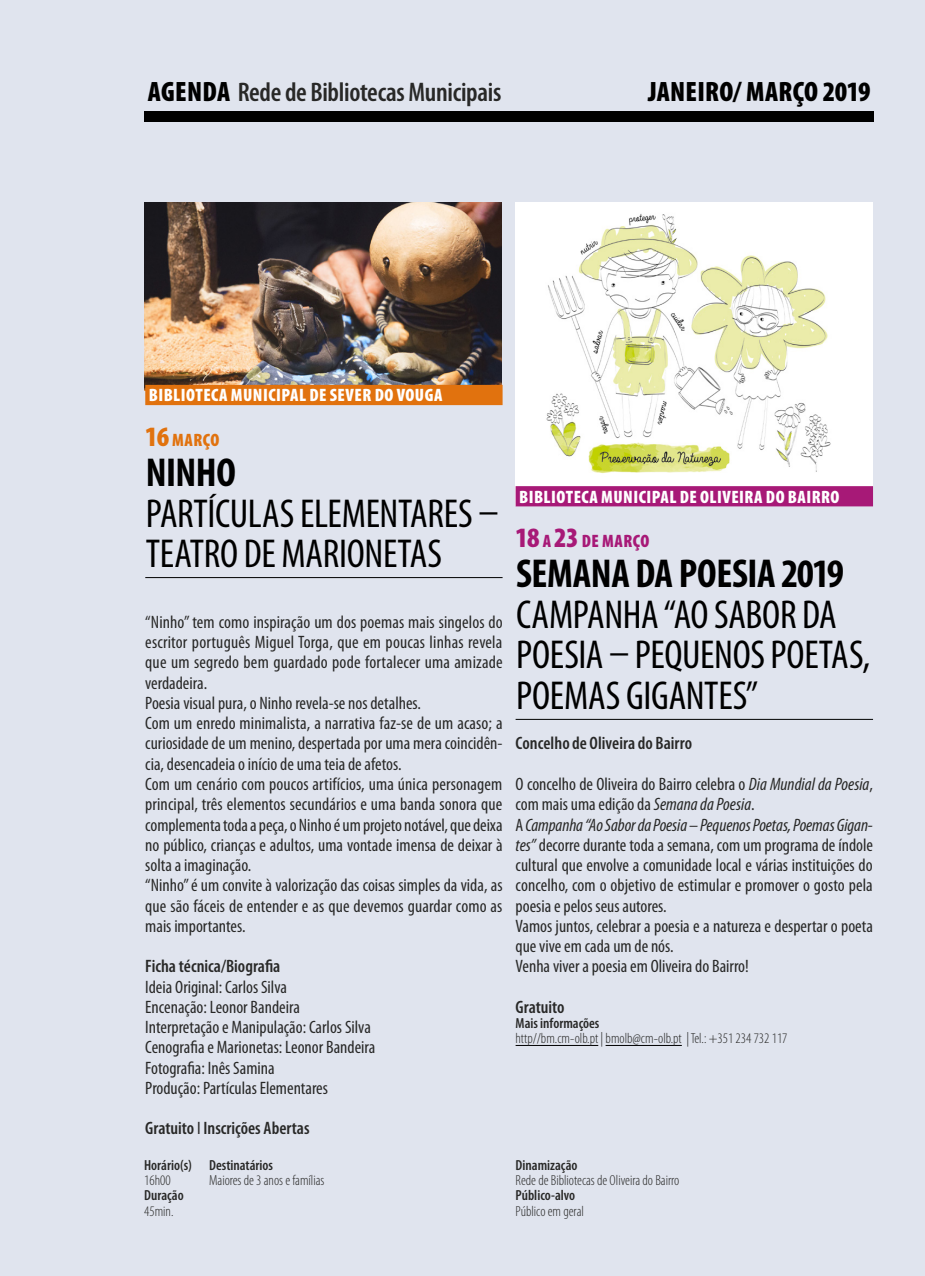
<style>
.page{position:relative;width:925px;height:1276px;background:#e0e4ee}
.page>*{position:absolute;margin:0;border:0;box-sizing:border-box;transform-origin:0 0}
.t1{font:condensed 40.5px/40.5px "Myriad Pro";letter-spacing:-.01em;color:#000}
.t2{font:700 condensed 40.5px "Myriad Pro";letter-spacing:-.01em;color:#000}
.t3{font:900 condensed 28.12px "Myriad Pro";letter-spacing:.005em;color:#000}
.t4{font:600 condensed 27px "Myriad Pro";letter-spacing:-.01em;color:#282827}
.t5{font:condensed 18px/20.2px "Myriad Pro";color:#282827}
.t6{font:600 condensed 18px "Myriad Pro";color:#282827}
.t7{font:900 condensed 18px "Myriad Pro";letter-spacing:.025em;color:#fff}
.t8{font:900 condensed 18px "Myriad Pro";letter-spacing:.025em;color:#a71977}
.t9{font:900 condensed 18px "Myriad Pro";letter-spacing:.025em;color:#e1720e}
.t10{font:300 condensed 14.62px "Myriad Pro";color:#282827}
.t11{font:600 condensed 14.62px "Myriad Pro";color:#282827}
.s1{font-weight:900;font-size:28.12px;color:#000}
.s2{font-size:28.12px}
.s3{font-weight:400}
.s4{font-style:italic}
</style>
<div class="page">
<div style="left:144px;top:111px;width:730px;height:11px;background:#000"></div>
<div style="left:516px;top:203px;width:357px;height:302px;background:#fff"></div>
<img style="left:546px;top:214px;width:285px;height:260px">
<div style="left:516px;top:486px;width:357px;height:20px;background:#a71977"></div>
<hr style="left:516px;top:719px;width:357px;height:1px;background:#000">
<hr style="left:516px;top:1045px;width:82px;height:1px;background:#000">
<hr style="left:605px;top:1045px;width:77px;height:1px;background:#000">
<img style="left:144px;top:203px;width:357px;height:187px">
<div style="left:145px;top:385px;width:357px;height:20px;background:#e1720e"></div>
<hr style="left:145px;top:577px;width:357px;height:1px;background:#000">
<h3 class="t4" style="left:148px;top:78px;width:355px"><span class="s1">AGENDA</span> Rede de Bibliotecas Municipais</h3>
<h2 class="t3" style="left:648px;top:76px;width:224px">JANEIRO/ MARÇO 2019</h2>
<p class="t7" style="left:149px;top:385px;width:295px">BIBLIOTECA MUNICIPAL DE SEVER DO VOUGA</p>
<p class="t9" style="left:145px;top:429px;width:76px"><span class="s2">16</span> MARÇO</p>
<h1 class="t2" style="left:146px;top:450px;width:92px">NINHO</h1>
<h1 class="t1" style="left:146px;top:494px;width:354px">PARTÍCULAS ELEMENTARES –<br>TEATRO DE MARIONETAS</h1>
<p class="t5" style="left:145px;top:612px;width:359px">“Ninho” tem como inspiração um dos poemas mais singelos do escritor português Miguel Torga, que em poucas linhas revela que um segredo bem guardado pode fortalecer uma amizade verdadeira.<br>Poesia visual pura, o Ninho revela-se nos detalhes.<br>Com um enredo minimalista, a narrativa faz-se de um acaso; a curiosidade de um menino, despertada por uma mera coincidên&shy;cia, desencadeia o início de uma teia de afetos.<br>Com um cenário com poucos artifícios, uma única personagem principal, três elementos secundários e uma banda sonora que complementa toda a peça, o Ninho é um projeto notável, que deixa no público, crianças e adultos, uma vontade imensa de deixar à solta a imaginação.<br>“Ninho” é um convite à valorização das coisas simples da vida, as que são fáceis de entender e as que devemos guardar como as mais importantes.</p>
<p class="t6" style="left:145px;top:956px;width:137px">Ficha técnica/Biografia</p>
<p class="t5" style="left:145px;top:977px;width:232px">Ideia Original: Carlos Silva<br>Encenação: Leonor Bandeira Interpretação e Manipulação: Carlos Silva Cenografia e Marionetas: Leonor Bandeira Fotografia: Inês Samina<br>Produção: Partículas Elementares</p>
<p class="t6" style="left:145px;top:1118px;width:166px">Gratuito <span class="s3">I</span> Inscrições Abertas</p>
<p class="t11" style="left:144px;top:1157px;width:49px">Horário(s)</p>
<p class="t10" style="left:144px;top:1172px;width:28px">16h00</p>
<p class="t11" style="left:144px;top:1187px;width:41px">Duração</p>
<p class="t10" style="left:144px;top:1203px;width:31px">45min.</p>
<p class="t11" style="left:209px;top:1157px;width:65px">Destinatários</p>
<p class="t10" style="left:209px;top:1172px;width:117px">Maiores de 3 anos e famílias</p>
<p class="t7" style="left:519px;top:486px;width:322px">BIBLIOTECA MUNICIPAL DE OLIVEIRA DO BAIRRO</p>
<p class="t8" style="left:516px;top:531px;width:135px"><span class="s2">18</span> A <span class="s2">23</span> DE MARÇO</p>
<h1 class="t2" style="left:516px;top:551px;width:329px">SEMANA DA POESIA 2019</h1>
<h1 class="t1" style="left:516px;top:595px;width:356px">CAMPANHA “AO SABOR DA<br>POESIA – PEQUENOS POETAS,<br>POEMAS GIGANTES”</h1>
<p class="t6" style="left:516px;top:733px;width:178px">Concelho de Oliveira do Bairro</p>
<p class="t5" style="left:516px;top:774px;width:359px">O concelho de Oliveira do Bairro celebra o <span class="s4">Dia Mundial da Poesia</span>, com mais uma edição da <span class="s4">Semana da Poesia</span>.<br>A <span class="s4">Campanha “Ao Sabor da Poesia – Pequenos Poetas, Poemas Gigan&shy;tes”</span> decorre durante toda a semana, com um programa de índole cultural que envolve a comunidade local e várias instituições do concelho, com o objetivo de estimular e promover o gosto pela poesia e pelos seus autores.<br>Vamos juntos, celebrar a poesia e a natureza e despertar o poeta que vive em cada um de nós.<br>Venha viver a poesia em Oliveira do Bairro!</p>
<p class="t6" style="left:516px;top:997px;width:51px">Gratuito</p>
<p class="t11" style="left:516px;top:1015px;width:85px">Mais informações</p>
<p class="t10" style="left:516px;top:1030px;width:273px">http//bm.cm-olb.pt | bmolb@cm-olb.pt | Tel.: +351 234 732 117</p>
<p class="t11" style="left:516px;top:1157px;width:63px">Dinamização</p>
<p class="t10" style="left:516px;top:1172px;width:165px">Rede de Bibliotecas de Oliveira do Bairro</p>
<p class="t11" style="left:516px;top:1187px;width:61px">Público-alvo</p>
<p class="t10" style="left:516px;top:1203px;width:70px">Público em geral</p>
</div>
